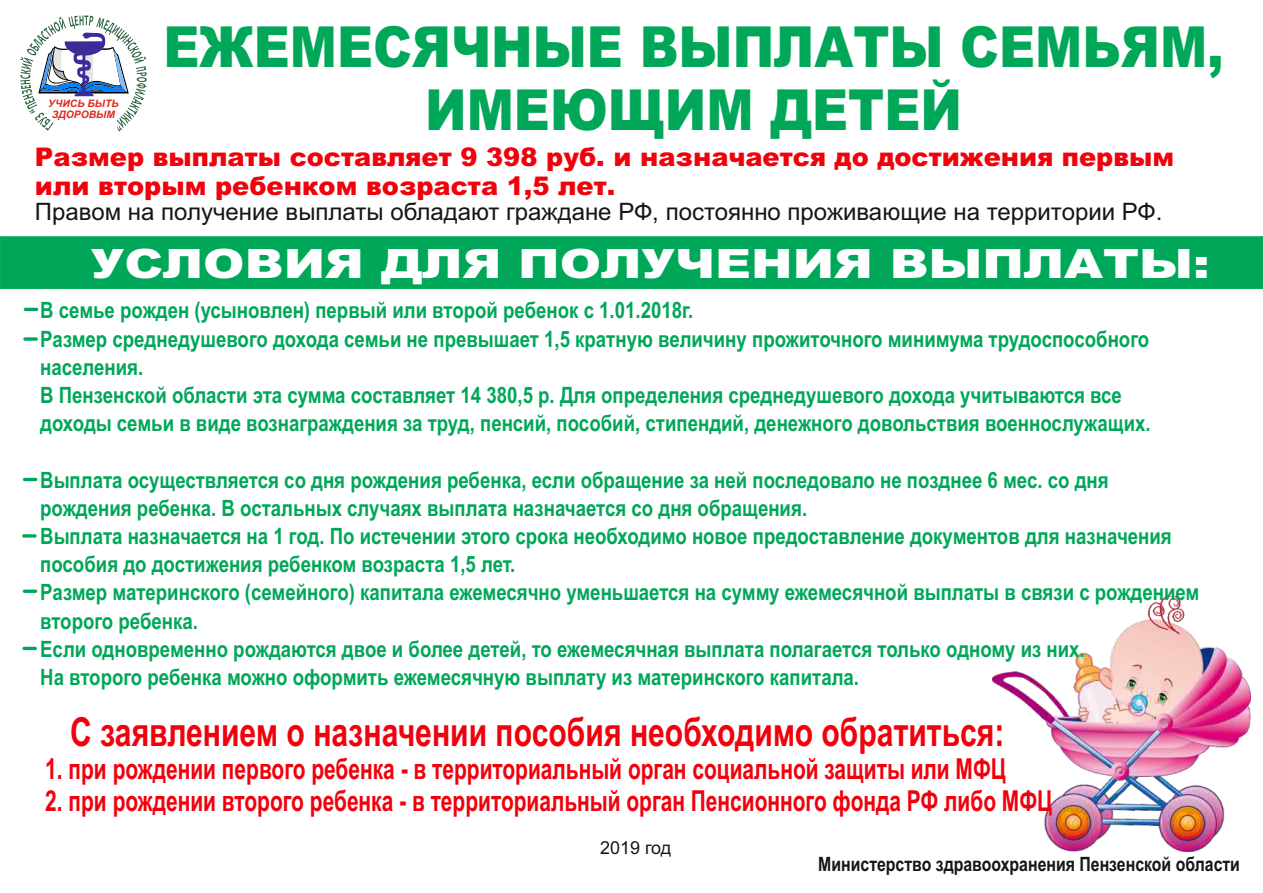
<style>
.page{position:relative;width:1263px;height:893px;background:#fff}
.page>*{position:absolute;margin:0;border:0;box-sizing:border-box;transform-origin:0 0}
.t1{font:900 56.7px/62.2px "Arial";color:#00a759;text-align:center;scale:.88 1}
.t2{font:900 40.5px "Arial";color:#fff;scale:1.23 1}
.t3{font:700 39.9px "Arial";color:#f1010c;scale:.75 1}
.t4{font:700 28.95px "Arial";color:#f1010c;scale:.72 1}
.t5{font:900 25.65px/29.7px "Arial";color:#f1010c}
.t6{font:24px "Arial";color:#151616}
.t7{font:700 22.5px/28.2px "Arial";color:#00a759;scale:.83 1}
.t8{font:700 19.8px "Arial";color:#151616;scale:.8 1}
.t9{font:18px "Arial";color:#151616}
.t10{font:italic 700 10.35px/11.6px "Arial";color:#dd2b1c;text-align:center}
</style>
<div class="page">
<img style="left:992px;top:596px;width:258px;height:256px">
<svg style="left:20px;top:16px;width:127px;height:115px"></svg>
<div style="left:0;top:236px;width:1263px;height:53px;background:#00a759"></div>
<hr style="left:24px;top:308px;width:14px;height:3px;background:#00a759;border-radius:2px">
<svg style="left:23px;top:337px;width:15px;height:4px"></svg>
<hr style="left:23px;top:478px;width:14px;height:3px;background:#00a759;border-radius:2px">
<svg style="left:22px;top:534px;width:15px;height:4px"></svg>
<hr style="left:23px;top:590px;width:14px;height:3px;background:#00a759;border-radius:2px">
<hr style="left:22px;top:647px;width:15px;height:3px;background:#00a759;border-radius:2px">
<h1 class="t1" style="left:163px;top:22px;width:1206px">ЕЖЕМЕСЯЧНЫЕ ВЫПЛАТЫ СЕМЬЯМ,<br>ИМЕЮЩИМ ДЕТЕЙ</h1>
<p class="t5" style="left:35px;top:144px;width:1141px">Размер выплаты составляет 9 398 руб. и назначается до достижения первым или вторым ребенком возраста 1,5 лет.</p>
<p class="t6" style="left:35px;top:202px;width:1129px">Правом на получение выплаты обладают граждане РФ, постоянно проживающие на территории РФ.</p>
<p class="t10" style="left:48px;top:98px;width:72px">УЧИСЬ БЫТЬ<br>ЗДОРОВЫМ</p>
<h2 class="t2" style="left:91px;top:249px;width:911px">УСЛОВИЯ ДЛЯ ПОЛУЧЕНИЯ ВЫПЛАТЫ:</h2>
<p class="t7" style="left:40px;top:299px;width:1339px">В семье рожден (усыновлен) первый или второй ребенок с 1.01.2018г.<br>Размер среднедушевого дохода семьи не превышает 1,5 кратную величину прожиточного минимума трудоспособного населения.<br>В Пензенской области эта сумма составляет 14 380,5 р. Для определения среднедушевого дохода учитываются все доходы семьи в виде вознаграждения за труд, пенсий, пособий, стипендий, денежного довольствия военнослужащих.</p>
<p class="t7" style="left:40px;top:468px;width:1398px">Выплата осуществляется со дня рождения ребенка, если обращение за ней последовало не позднее 6 мес. со дня рождения ребенка. В остальных случаях выплата назначается со дня обращения.<br>Выплата назначается на 1 год. По истечении этого срока необходимо новое предоставление документов для назначения пособия до достижения ребенком возраста 1,5 лет.<br>Размер материнского (семейного) капитала ежемесячно уменьшается на сумму ежемесячной выплаты в связи с рождением второго ребенка.<br>Если одновременно рождаются двое и более детей, то ежемесячная выплата полагается только одному из них.<br>На второго ребенка можно оформить ежемесячную выплату из материнского капитала.</p>
<h3 class="t3" style="left:70px;top:717px;width:1247px">С заявлением о назначении пособия необходимо обратиться:</h3>
<p class="t4" style="left:45px;top:758px;width:1336px">1. при рождении первого ребенка - в территориальный орган социальной защиты или МФЦ</p>
<p class="t4" style="left:45px;top:790px;width:1400px">2. при рождении второго ребенка - в территориальный орган Пенсионного фонда РФ либо МФЦ</p>
<p class="t9" style="left:600px;top:841px;width:73px">2019 год</p>
<p class="t8" style="left:818px;top:857px;width:529px">Министерство здравоохранения Пензенской области</p>
</div>
